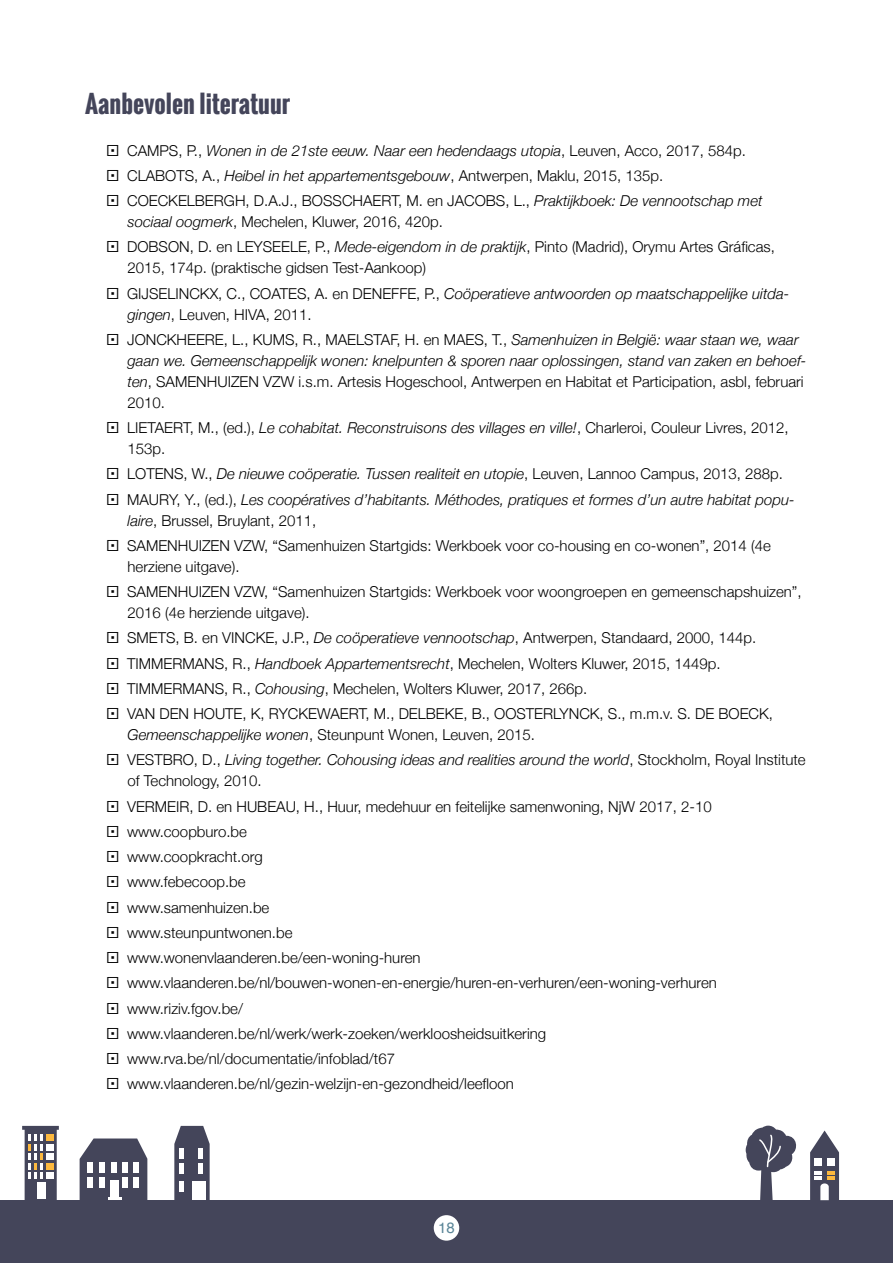
<style>
.page{position:relative;width:893px;height:1263px;background:#fff}
.page>*{position:absolute;margin:0;border:0;box-sizing:border-box;transform-origin:0 0}
.t1{font:700 24px "Oswald";color:#44455a}
.t2{font:300 15px/25.2px "Helvetica Neue";color:#000}
.t3{font:italic 300 15px/25.2px "Helvetica Neue";color:#000}
.t4{font:15px "Helvetica";color:#5b8698}
.s1{font-style:italic}
.s2{font-style:normal}
</style>
<div class="page">
<div style="left:0;top:1200px;width:893px;height:63px;background:#44455a"></div>
<svg style="left:174px;top:1126px;width:36px;height:74px;background:#545568"></svg>
<div style="left:179px;top:1148px;width:5px;height:11px;background:#fff"></div>
<hr style="left:198px;top:1148px;width:4px;height:11px;background:#fff">
<div style="left:179px;top:1163px;width:5px;height:11px;background:#fff"></div>
<div style="left:179px;top:1181px;width:5px;height:11px;background:#fff"></div>
<hr style="left:198px;top:1163px;width:4px;height:11px;background:#fff">
<div style="left:192px;top:1181px;width:14px;height:19px;background:#fff"></div>
<svg style="left:22px;top:1126px;width:37px;height:74px"></svg>
<div style="left:37px;top:1182px;width:9px;height:17px;background:#fff"></div>
<svg style="left:80px;top:1138px;width:67px;height:62px"></svg>
<svg style="left:810px;top:1130px;width:29px;height:71px"></svg>
<svg style="left:746px;top:1125px;width:51px;height:75px"></svg>
<div style="left:434px;top:1215px;width:25px;height:26px;background:#fff;border-radius:50%"></div>
<h1 class="t1" style="left:85px;top:85px;width:207px">Aanbevolen literatuur</h1>
<p class="t2" style="left:127px;top:137px;width:637px">CAMPS, P. , <span class="s1">Wonen in de 21ste eeuw. Naar een hedendaags utopia</span>, Leuven, Acco, 2017, 584p.<br>CLABOTS, A. , <span class="s1">Heibel in het appartementsgebouw</span>, Antwerpen, Maklu, 2015, 135p.<br>COECKELBERGH, D.A. J. , BOSSCHAERT, M. en JACOBS, L. , <span class="s1">Praktijkboek: De vennootschap met</span></p>
<p class="t2" style="left:127px;top:208px;width:649px"><span class="s1">sociaal oogmerk</span>, Mechelen, Kluwer, 2016, 420p.<br>DOBSON, D. en LEYSEELE, P. , <span class="s1">Mede-eigendom in de praktijk</span>, Pinto (Madrid), Orymu Artes Gráficas,</p>
<p class="t2" style="left:127px;top:254px;width:664px">2015, 174p. (praktische gidsen Test-Aankoop)<br>GIJSELINCKX, C. , COATES, A. en DENEFFE, P. , <span class="s1">Coöperatieve antwoorden op maatschappelijke uitda-</span></p>
<p class="t2" style="left:127px;top:301px;width:673px"><span class="s1">gingen</span>, Leuven, HIVA, 2011.<br>JONCKHEERE, L. , KUMS, R. , MAELSTAF, H. en MAES, T. , <span class="s1">Samenhuizen in België: waar staan we, waar</span></p>
<p class="t2" style="left:128px;top:349px;width:680px;line-height:21px"><span class="s1">gaan we. Gemeenschappelijk wonen: knelpunten &amp; sporen naar oplossingen, stand van zaken en behoef&shy;ten</span>, SAMENHUIZEN VZW i. s. m. Artesis Hogeschool, Antwerpen en Habitat et Participation, asbl, februari<br>2010.</p>
<p class="t2" style="left:127px;top:416px;width:663px;line-height:21px">LIETAERT, M. , (ed. ), <span class="s1">Le cohabitat. Reconstruisons des villages en ville!</span>, Charleroi, Couleur Livres, 2012,<br>153p.</p>
<p class="t3" style="left:127px;top:460px;width:669px"><span class="s2">LOTENS, W. ,</span> De nieuwe coöperatie. Tussen realiteit en utopie<span class="s2">, Leuven, Lannoo Campus, 2013, 288p.<br>MAURY, Y. , (ed. ),</span> Les coopératives d’habitants. Méthodes, pratiques et formes d’un autre habitat popu-</p>
<p class="t2" style="left:127px;top:507px;width:645px"><span class="s1">laire</span>, Brussel, Bruylant, 2011,<br>SAMENHUIZEN VZW, “Samenhuizen Startgids: Werkboek voor co-housing en co-wonen”, 2014 (4e</p>
<p class="t2" style="left:127px;top:553px;width:676px">herziene uitgave).<br>SAMENHUIZEN VZW, “Samenhuizen Startgids: Werkboek voor woongroepen en gemeenschapshuizen”,</p>
<p class="t2" style="left:127px;top:599px;width:647px">2016 (4e herziende uitgave).<br>SMETS, B. en VINCKE, J. P. , <span class="s1">De coöperatieve vennootschap</span>, Antwerpen, Standaard, 2000, 144p.<br>TIMMERMANS, R. , <span class="s1">Handboek Appartementsrecht</span>, Mechelen, Wolters Kluwer, 2015, 1449p.<br>TIMMERMANS, R. , <span class="s1">Cohousing</span>, Mechelen, Wolters Kluwer, 2017, 266p.<br>VAN DEN HOUTE, K, RYCKEWAERT, M. , DELBEKE, B. , OOSTERLYNCK, S. , m. m.v. S. DE BOECK,</p>
<p class="t3" style="left:127px;top:721px;width:680px">Gemeenschappelijke wonen<span class="s2">, Steunpunt Wonen, Leuven, 2015.<br>VESTBRO, D. ,</span> Living together. Cohousing ideas and realities around the world<span class="s2">, Stockholm, Royal Institute</span></p>
<p class="t2" style="left:127px;top:767px;width:591px">of Technology, 2010.<br>VERMEIR, D. en HUBEAU, H. , Huur, medehuur en feitelijke samenwoning, NjW 2017, 2-10 www. coopburo. be<br>www. coopkracht. org<br>www. febecoop. be<br>www. samenhuizen. be<br>www. steunpuntwonen. be<br>www.wonenvlaanderen. be/een-woning-huren<br>www.vlaanderen. be/nl/bouwen-wonen-en-energie/huren-en-verhuren/een-woning-verhuren www. riziv. fgov. be/<br>www. vlaanderen. be/nl/werk/werk-zoeken/werkloosheidsuitkering<br>www. rva. be/nl/documentatie/infoblad/t67 www.vlaanderen.be/nl/gezin-welzijn-en-gezondheid/leefloon</p>
<p class="t4" style="left:438px;top:1216px;width:18px">18</p>
</div>
